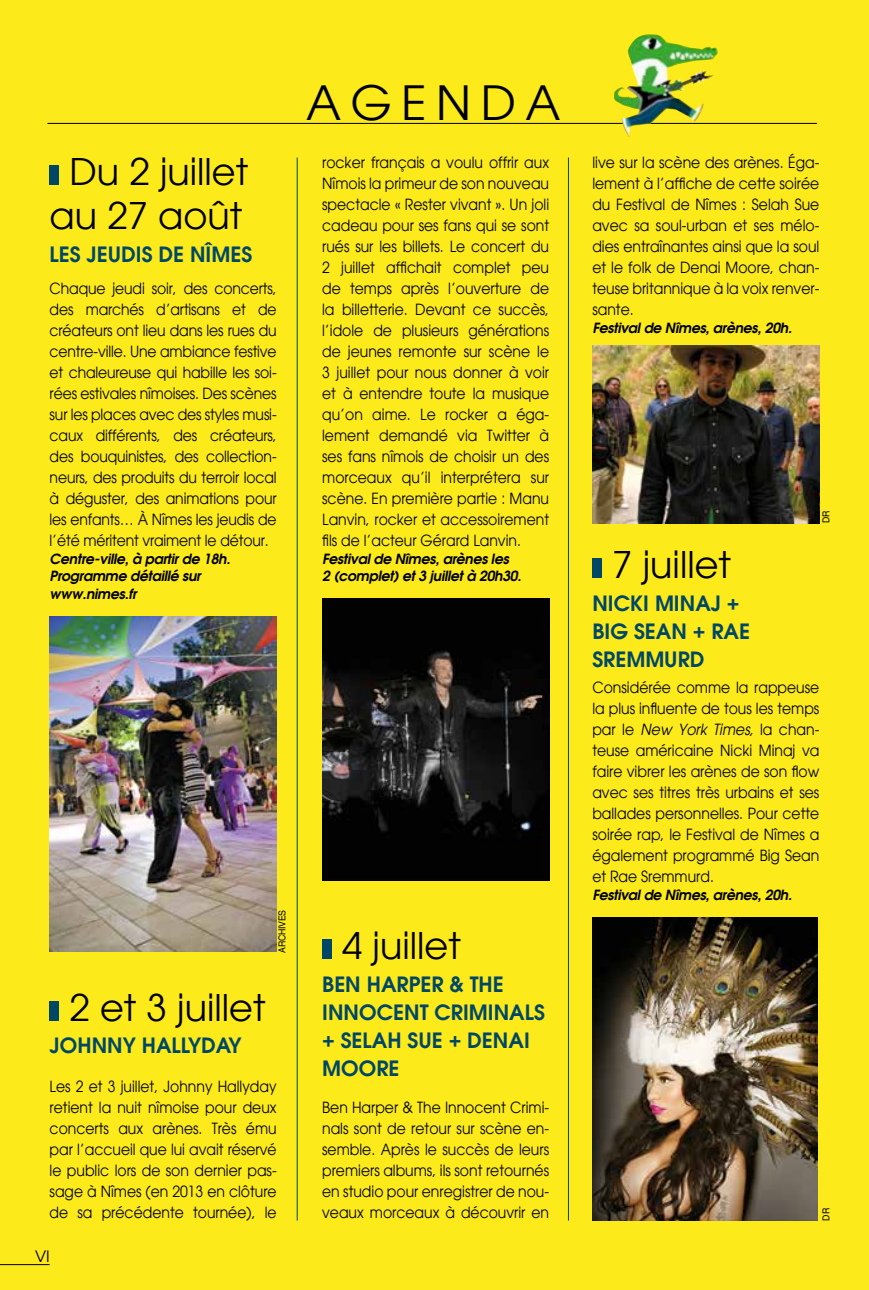
<style>
.page{position:relative;width:869px;height:1290px;background:#fff}
.page>*{position:absolute;margin:0;border:0;box-sizing:border-box;transform-origin:0 0}
.t1{font:47.25px "Avant Garde";letter-spacing:.2em;color:#000}
.Date_-_Agenda{font:36.75px/44.1px "Avant Garde";color:#000;text-align:center}
.titre_ok_agenda{font:600 21px/28px "Avant Garde";color:#004767}
.t2{font:15.75px "Avant Garde";color:#000}
.Texte_courant{font:15.4px/21px "Avant Garde";color:#000;text-align:justify;scale:.91 1}
.Infos_-_Agenda{font:italic 600 14px/17.5px "Avant Garde";color:#000}
.Crédit{font:9.62px "Helvetica LT Std";letter-spacing:-.03em;color:#000;scale:.91 1}
.s1{font-style:italic}
</style>
<div class="page">
<div style="left:0;top:0;width:868px;height:1290px;background:#fcea1b"></div>
<hr style="left:0;top:1264px;width:50px;height:1px;background:#000">
<div style="left:50px;top:166px;width:9px;height:19px;background:#004767"></div>
<img style="left:50px;top:616px;width:226px;height:335px">
<div style="left:50px;top:1001px;width:9px;height:19px;background:#004767"></div>
<img style="left:322px;top:598px;width:227px;height:282px">
<div style="left:322px;top:939px;width:10px;height:20px;background:#004767"></div>
<img style="left:592px;top:345px;width:227px;height:178px">
<div style="left:592px;top:559px;width:9px;height:19px;background:#004767"></div>
<img style="left:592px;top:917px;width:225px;height:303px">
<hr style="left:47px;top:123px;width:769px;height:1px;background:#000">
<hr style="left:297px;top:158px;width:1px;height:1062px;background:#004767">
<hr style="left:568px;top:158px;width:1px;height:1062px;background:#004767">
<img style="left:613px;top:34px;width:101px;height:103px">
<p class="Date_-_Agenda" style="left:50px;top:150px;width:200px">Du 2 juillet au 27 août</p>
<p class="titre_ok_agenda" style="left:50px;top:240px;width:204px">LES JEUDIS DE NÎMES</p>
<p class="Texte_courant" style="left:50px;top:278px;width:251px">Chaque jeudi soir, des concerts, des marchés d’artisans et de créateurs ont lieu dans les rues du centre-ville. Une ambiance festive et chaleureuse qui habille les soi&shy;rées estivales nîmoises. Des scènes sur les places avec des styles musi&shy;caux différents, des créateurs, des bouquinistes, des collection&shy;neurs, des produits du terroir local à déguster, des animations pour les enfants… À Nîmes les jeudis de l’été méritent vraiment le détour.</p>
<p class="Infos_-_Agenda" style="left:50px;top:549px;width:185px">Centre-ville,à partirde 18h.<br>Programme détaillé sur www.nimes.fr</p>
<p class="t1" style="left:306px;top:74px;width:255px">AGENDA</p>
<p class="Texte_courant" style="left:322px;top:152px;width:251px">rocker français a voulu offrir aux Nîmois la primeur de son nouveau spectacle « Rester vivant ». Un joli cadeau pour ses fans qui se sont rués sur les billets. Le concert du 2 juillet affichait complet peu de temps après l’ouverture de la billetterie. Devant ce succès, l’idole de plusieurs générations de jeunes remonte sur scène le 3 juillet pour nous donner à voir et à entendre toute la musique qu’on aime. Le rocker a éga&shy;lement demandé via Twitter à ses fans nîmois de choisir un des morceaux qu’il interprétera sur scène. En première partie : Manu Lanvin, rocker et accessoirement fils de l’acteur Gérard Lanvin.</p>
<p class="Infos_-_Agenda" style="left:322px;top:549px;width:204px">Festivalde Nîmes,arènesles<br>2 (complet)et3 juilletà 20h30.</p>
<p class="Crédit" style="left:276px;top:952px;width:49px;rotate:-90deg">ARCHIVES</p>
<p class="Date_-_Agenda" style="left:69px;top:985px;width:197px">2 et 3 juillet</p>
<p class="titre_ok_agenda" style="left:50px;top:1031px;width:193px">JOHNNY HALLYDAY</p>
<p class="Texte_courant" style="left:50px;top:1076px;width:251px">Les 2 et 3 juillet, Johnny Hallyday retient la nuit nîmoise pour deux concerts aux arènes. Très ému par l’accueil que lui avait réservé le public lors de son dernier pas&shy;sage à Nîmes (en 2013 en clôture de sa précédente tournée), le</p>
<p class="t2" style="left:35px;top:1247px;width:16px">VI</p>
<p class="Date_-_Agenda" style="left:342px;top:924px;width:120px">4 juillet</p>
<p class="titre_ok_agenda" style="left:322px;top:970px;width:224px">BEN HARPER &amp; THE<br>INNOCENT CRIMINALS + SELAH SUE + DENAI<br>MOORE</p>
<p class="Texte_courant" style="left:322px;top:1097px;width:251px">Ben Harper &amp; The Innocent Crimi&shy;nals sont de retour sur scène en&shy;semble. Après le succès de leurs premiers albums, ils sont retournés en studio pour enregistrer de nou&shy;veaux morceaux à découvrir en</p>
<p class="Texte_courant" style="left:592px;top:152px;width:251px">live sur la scène des arènes. Éga&shy;lement à l’affiche de cette soirée du Festival de Nîmes : Selah Sue avec sa soul-urban et ses mélo&shy;dies entraînantes ainsi que la soul et le folk de Denai Moore, chan&shy;teuse britannique à la voix renver&shy;sante.</p>
<p class="Infos_-_Agenda" style="left:592px;top:318px;width:204px">Festivalde Nîmes,arènes,20h.</p>
<p class="Crédit" style="left:820px;top:523px;width:15px;rotate:-90deg">DR</p>
<p class="Date_-_Agenda" style="left:612px;top:543px;width:120px">7 juillet</p>
<p class="titre_ok_agenda" style="left:592px;top:589px;width:159px">NICKI MINAJ +<br>BIG SEAN + RAE<br>SREMMURD</p>
<p class="Texte_courant" style="left:592px;top:677px;width:251px">Considérée comme la rappeuse la plus influente de tous les temps p a r l e <span class="s1">New York Times,</span> l a c h a n - teuse américaine Nicki Minaj va faire vibrer les arènes de son flow avec ses titres très urbains et ses ballades personnelles. Pour cette soirée rap, le Festival de Nîmes a également programmé Big Sean et Rae Sremmurd.</p>
<p class="Infos_-_Agenda" style="left:592px;top:885px;width:204px">Festivalde Nîmes,arènes,20h.</p>
<p class="Crédit" style="left:820px;top:1220px;width:15px;rotate:-90deg">DR</p>
</div>
